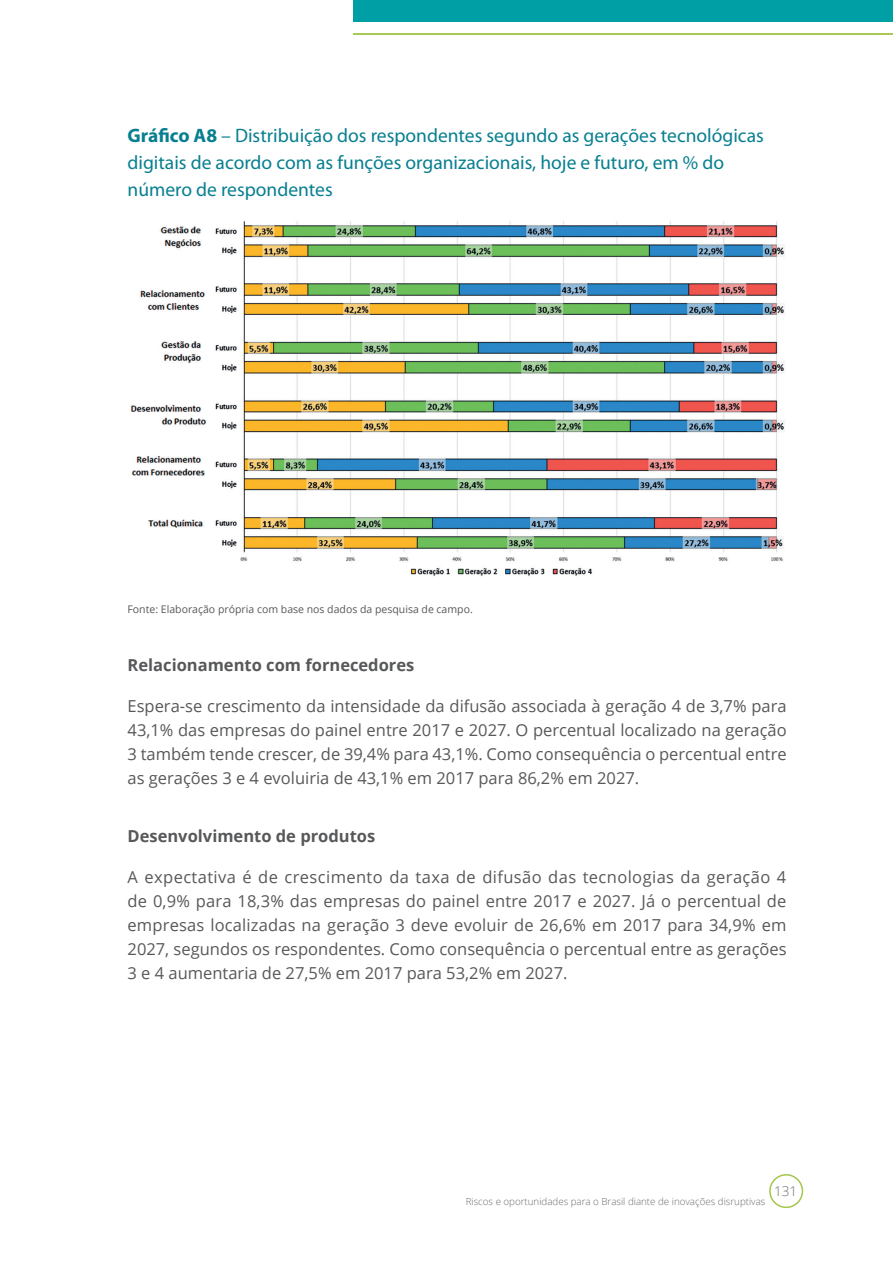
<style>
.page{position:relative;width:893px;height:1263px;background:#fff}
.page>*{position:absolute;margin:0;border:0;box-sizing:border-box;transform-origin:0 0}
.t1{font:19.5px/27px "Myriad Pro";color:#087f90}
.t2{font:16.5px/24px "Open Sans";color:#57585a;text-align:justify}
.t3{font:700 16.5px "Open Sans";color:#57585a}
.t4{font:300 13.5px "Open Sans";color:#6c6d70}
.t5{font:10.5px "Open Sans";color:#57585a}
.t6{font:300 9.75px "Open Sans";color:#6c6d70}
.s1{font-weight:700}
</style>
<div class="page">
<img style="left:130px;top:221px;width:655px;height:355px">
<div style="left:353px;top:0;width:540px;height:21px;background:#009fa5"></div>
<hr style="left:353px;top:33px;width:540px;height:2px;background:#a4c64b">
<div style="left:769px;top:1174px;width:34px;height:34px;border:2px solid #a4c64b;border-radius:50%"></div>
<p class="t1" style="left:128px;top:122px;width:638px"><span class="s1">Gráfico A8</span> – Distribuição dos respondentes segundo as gerações tecnológicas digitais de acordo com as funções organizacionais, hoje e futuro, em % do número de respondentes</p>
<p class="t5" style="left:128px;top:602px;width:347px">Fonte: Elaboração própria com base nos dados da pesquisa de campo.</p>
<p class="t3" style="left:128px;top:653px;width:288px">Relacionamento com fornecedores</p>
<p class="t2" style="left:128px;top:694px;width:661px">Espera-se crescimento da intensidade da difusão associada à geração 4 de 3,7% para 43,1% das empresas do painel entre 2017 e 2027. O percentual localizado na geração 3 também tende crescer, de 39,4% para 43,1%. Como consequência o percentual entre as gerações 3 e 4 evoluiria de 43,1% em 2017 para 86,2% em 2027.</p>
<p class="t3" style="left:128px;top:824px;width:249px">Desenvolvimento de produtos</p>
<p class="t2" style="left:128px;top:865px;width:661px">A expectativa é de crescimento da taxa de difusão das tecnologias da geração 4 de 0,9% para 18,3% das empresas do painel entre 2017 e 2027. Já o percentual de empresas localizadas na geração 3 deve evoluir de 26,6% em 2017 para 34,9% em 2027, segundos os respondentes. Como consequência o percentual entre as gerações 3 e 4 aumentaria de 27,5% em 2017 para 53,2% em 2027.</p>
<p class="t6" style="left:466px;top:1195px;width:301px">Riscos e oportunidades para o Brasil diante de inovações disruptivas</p>
<p class="t4" style="left:774px;top:1182px;width:25px">131</p>
</div>
